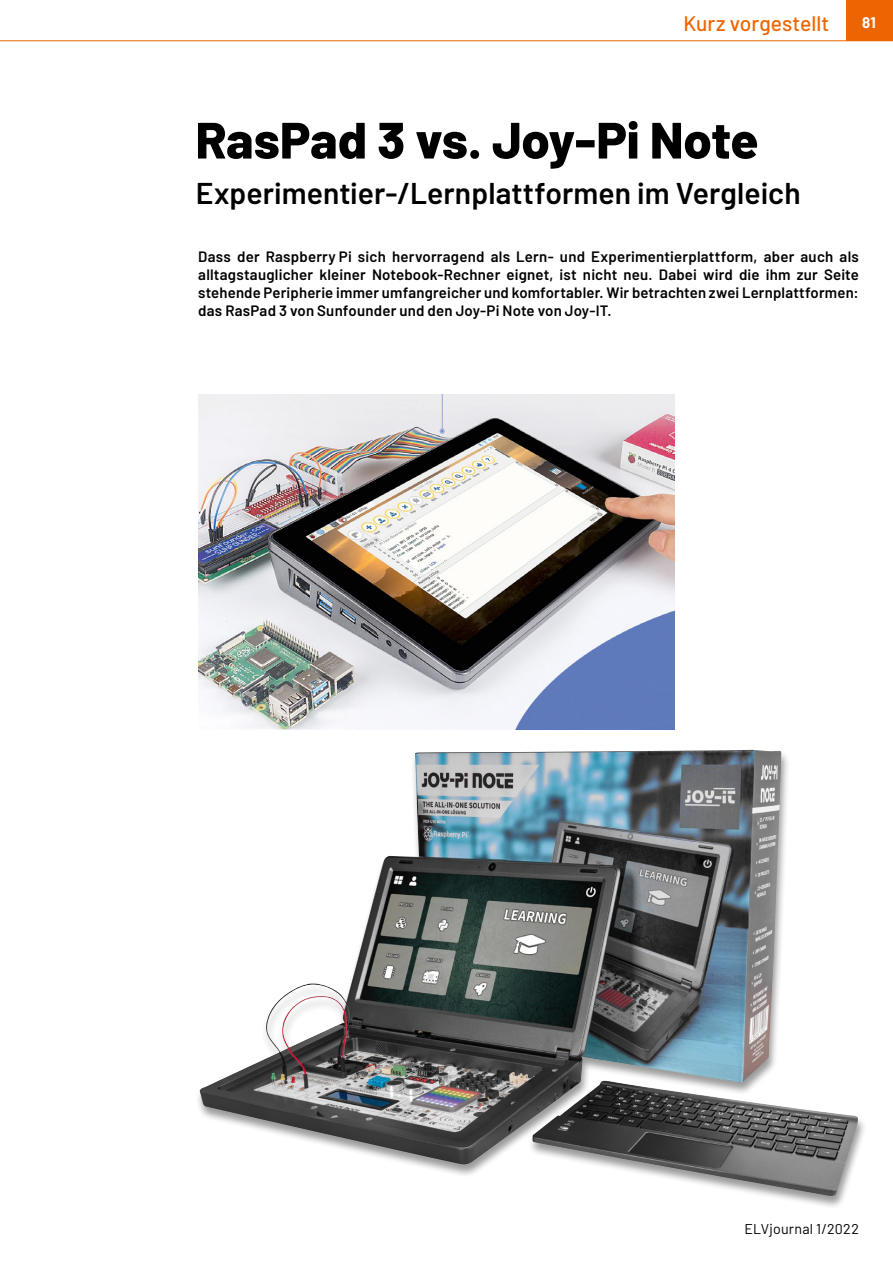
<style>
.page{position:relative;width:893px;height:1263px;background:#fff}
.page>*{position:absolute;margin:0;border:0;box-sizing:border-box;transform-origin:0 0}
.Hauptzeile{font:800 51px "Barlow";letter-spacing:-.005em;color:#000}
.Gerätename{font:600 30px "Barlow";letter-spacing:.005em;color:#000}
.t1{font:500 21px "Barlow";letter-spacing:.005em;color:#ec6502}
.Einleitung{font:600 15px/18px "Barlow";letter-spacing:.015em;color:#000;text-align:justify}
.t2{font:700 15px "Barlow";color:#fff}
.t3{font:14.25px "Barlow";letter-spacing:.015em;color:#000}
</style>
<div class="page">
<div style="left:846px;top:0;width:47px;height:40px;background:#ec6502"></div>
<hr style="left:0;top:40px;width:893px;height:1px;background:#ec6502">
<img style="left:198px;top:394px;width:476px;height:336px">
<div style="left:195px;top:749px;width:672px;height:460px;background:#000;opacity:.4"></div>
<img style="left:200px;top:750px;width:581px;height:416px">
<h3 class="t1" style="left:683px;top:8px;width:147px">Kurz vorgestellt</h3>
<p class="t2" style="left:862px;top:11px;width:15px">81</p>
<p class="Hauptzeile" style="left:195px;top:102px;width:564px">RasPad 3 vs. Joy-Pi Note</p>
<p class="Gerätename" style="left:196px;top:171px;width:606px">Experimentier-/Lernplattformen im Vergleich</p>
<p class="Einleitung" style="left:198px;top:246px;width:662px">Dass der Raspberry Pi sich hervorragend als Lern- und Experimentierplattform, aber auch als alltagstauglicher kleiner Notebook-Rechner eignet, ist nicht neu. Dabei wird die ihm zur Seite stehende Peripherie immer umfangreicher und komfortabler. Wir betrachten zwei Lernplattformen: das RasPad 3 von Sunfounder und den Joy-Pi Note von Joy-IT.</p>
<p class="t3" style="left:744px;top:1218px;width:116px">ELVjournal 1/2022</p>
</div>
